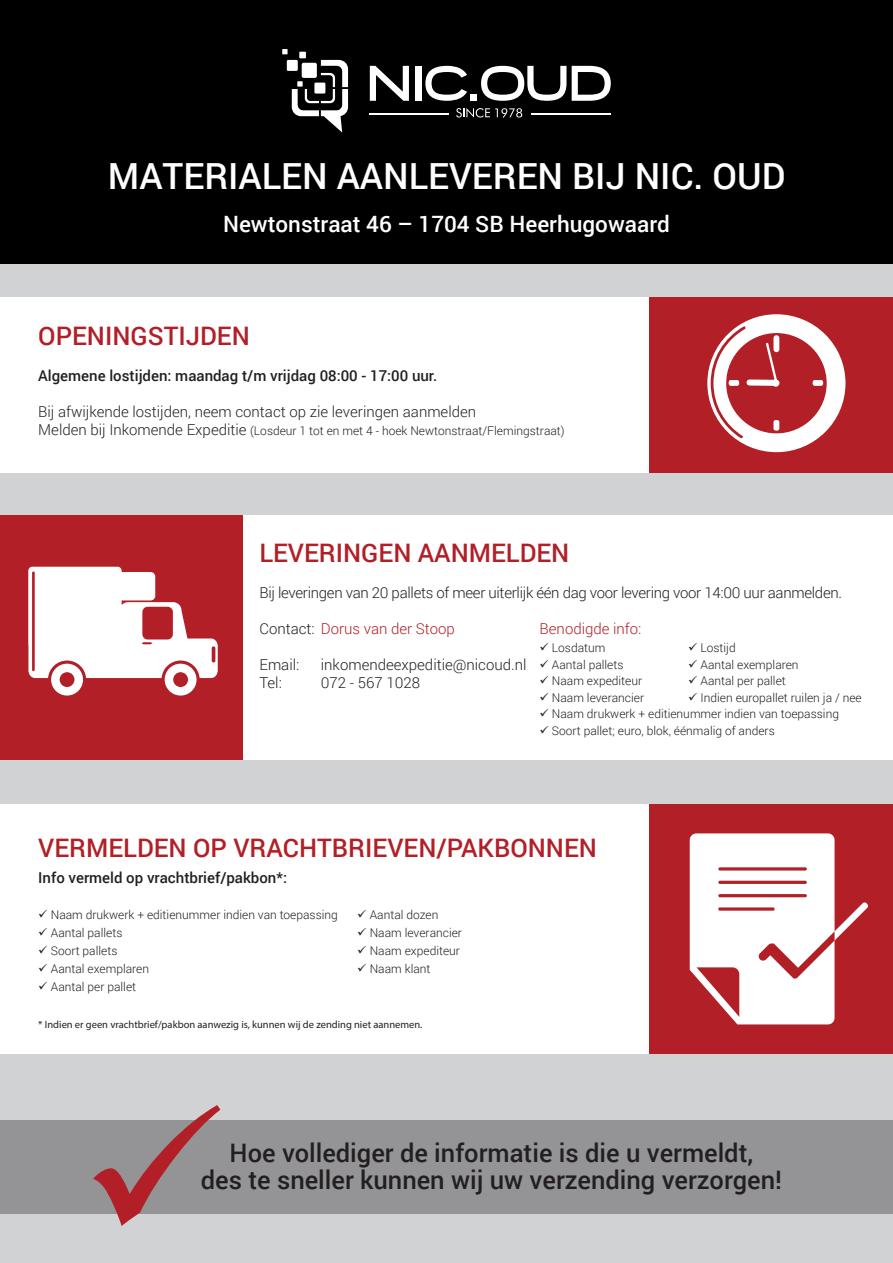
<style>
.page{position:relative;width:893px;height:1263px;background:#d1d2d4}
.page>*{position:absolute;margin:0;border:0;box-sizing:border-box;transform-origin:0 0}
.t1{font:500 36px "Roboto";color:#fff}
.t2{font:500 25.5px/27px "Roboto";color:#231f20;text-align:center}
.t3{font:500 25.5px "Roboto";color:#b21f27}
.t4{font:500 22.5px "Roboto";color:#fff}
.t5{font:300 15px "Roboto";color:#231f20}
.t6{font:500 15px "Roboto";color:#231f20}
.t7{font:300 15px "Roboto";letter-spacing:-.02em;color:#231f20}
.t8{font:300 15px "Roboto";color:#b21f27}
.t9{font:300 12px "Roboto";color:#231f20}
.t10{font:10.5px "Myriad Pro";color:#231f20}
.s1{font-size:15px}
.s2{color:#231f20}
</style>
<div class="page">
<div style="left:0;top:0;width:893px;height:264px;background:#000"></div>
<svg style="left:456px;top:108px;width:66px;height:10px"></svg>
<div style="left:287px;top:60px;width:11px;height:11px;background:#fff"></div>
<div style="left:299px;top:52px;width:7px;height:6px;background:#fff"></div>
<svg style="left:282px;top:49px;width:6px;height:5px"></svg>
<svg style="left:292px;top:60px;width:56px;height:73px"></svg>
<svg style="left:370px;top:66px;width:39px;height:35px"></svg>
<div style="left:415px;top:66px;width:6px;height:35px;background:#fff"></div>
<svg style="left:425px;top:66px;width:141px;height:35px"></svg>
<svg style="left:572px;top:66px;width:39px;height:35px"></svg>
<hr style="left:370px;top:113px;width:79px;height:1px;background:#fff">
<hr style="left:531px;top:113px;width:80px;height:1px;background:#fff">
<div style="left:0;top:516px;width:244px;height:244px;background:#b21f27"></div>
<div style="left:244px;top:516px;width:649px;height:244px;background:#fff"></div>
<svg style="left:28px;top:567px;width:190px;height:128px"></svg>
<div style="left:0;top:297px;width:649px;height:175px;background:#fff"></div>
<div style="left:649px;top:297px;width:244px;height:175px;background:#b21f27"></div>
<svg style="left:707px;top:314px;width:138px;height:138px"></svg>
<div style="left:0;top:804px;width:649px;height:249px;background:#fff"></div>
<div style="left:649px;top:804px;width:244px;height:249px;background:#b21f27"></div>
<svg style="left:690px;top:833px;width:178px;height:191px"></svg>
<div style="left:0;top:1120px;width:893px;height:94px;background:#949395"></div>
<svg style="left:93px;top:1105px;width:127px;height:121px"></svg>
<h1 class="t1" style="left:108px;top:151px;width:679px">MATERIALEN AANLEVEREN BIJ NIC. OUD</h1>
<h3 class="t4" style="left:223px;top:208px;width:448px">Newtonstraat 46 – 1704 SB Heerhugowaard</h3>
<h2 class="t3" style="left:38px;top:318px;width:213px">OPENINGSTIJDEN</h2>
<p class="t6" style="left:38px;top:366px;width:401px">Algemene lostijden: maandag t/m vrijdag 08:00 - 17:00 uur.</p>
<p class="t5" style="left:38px;top:402px;width:439px">Bij afwijkende lostijden, neem contact op zie leveringen aanmelden</p>
<p class="t9" style="left:38px;top:423px;width:528px"><span class="s1">Melden bij Inkomende Expeditie</span> (Losdeur 1 tot en met 4 - hoek Newtonstraat/Flemingstraat)</p>
<h2 class="t3" style="left:259px;top:535px;width:312px">LEVERINGEN AANMELDEN</h2>
<p class="t7" style="left:259px;top:582px;width:584px">Bij leveringen van 20 pallets of meer uiterlijk één dag voor levering voor 14:00 uur aanmelden.</p>
<p class="t8" style="left:259px;top:618px;width:197px"><span class="s2">Contact:</span> Dorus van der Stoop</p>
<p class="t5" style="left:259px;top:654px;width:41px">Email:</p>
<p class="t5" style="left:321px;top:654px;width:207px">inkomendeexpeditie@nicoud.nl</p>
<p class="t5" style="left:259px;top:672px;width:24px">Tel:</p>
<p class="t5" style="left:321px;top:672px;width:101px">072 - 567 1028</p>
<p class="t8" style="left:540px;top:619px;width:103px">Benodigde info:</p>
<p class="t9" style="left:540px;top:640px;width:67px">✓ Losdatum</p>
<p class="t9" style="left:688px;top:640px;width:49px">✓ Lostijd</p>
<p class="t9" style="left:540px;top:656px;width:85px">✓ Aantal pallets</p>
<p class="t9" style="left:688px;top:656px;width:112px">✓ Aantal exemplaren</p>
<p class="t9" style="left:540px;top:673px;width:104px">✓ Naam expediteur</p>
<p class="t9" style="left:688px;top:673px;width:99px">✓ Aantal per pallet</p>
<p class="t9" style="left:540px;top:689px;width:106px">✓ Naam leverancier</p>
<p class="t9" style="left:688px;top:689px;width:175px">✓ Indien europallet ruilen ja / nee</p>
<p class="t9" style="left:540px;top:706px;width:301px">✓ Naam drukwerk + editienummer indien van toepassing</p>
<p class="t9" style="left:540px;top:722px;width:237px">✓ Soort pallet; euro, blok, éénmalig of anders</p>
<h2 class="t3" style="left:38px;top:830px;width:560px">VERMELDEN OP VRACHTBRIEVEN/PAKBONNEN</h2>
<p class="t6" style="left:38px;top:867px;width:250px">Info vermeld op vrachtbrief/pakbon*:</p>
<p class="t9" style="left:38px;top:906px;width:301px">✓ Naam drukwerk + editienummer indien van toepassing</p>
<p class="t9" style="left:357px;top:906px;width:83px">✓ Aantal dozen</p>
<p class="t9" style="left:38px;top:924px;width:86px">✓ Aantal pallets</p>
<p class="t9" style="left:357px;top:924px;width:106px">✓ Naam leverancier</p>
<p class="t9" style="left:38px;top:942px;width:81px">✓ Soort pallets</p>
<p class="t9" style="left:357px;top:942px;width:104px">✓ Naam expediteur</p>
<p class="t9" style="left:38px;top:960px;width:112px">✓ Aantal exemplaren</p>
<p class="t9" style="left:357px;top:960px;width:75px">✓ Naam klant</p>
<p class="t9" style="left:38px;top:978px;width:99px">✓ Aantal per pallet</p>
<p class="t10" style="left:38px;top:1018px;width:386px">* Indien er geen vrachtbrief/pakbon aanwezig is, kunnen wij de zending niet aannemen.</p>
<h2 class="t2" style="left:201px;top:1138px;width:583px">Hoe vollediger de informatie is die u vermeldt,<br>des te sneller kunnen wij uw verzending verzorgen!</h2>
</div>
